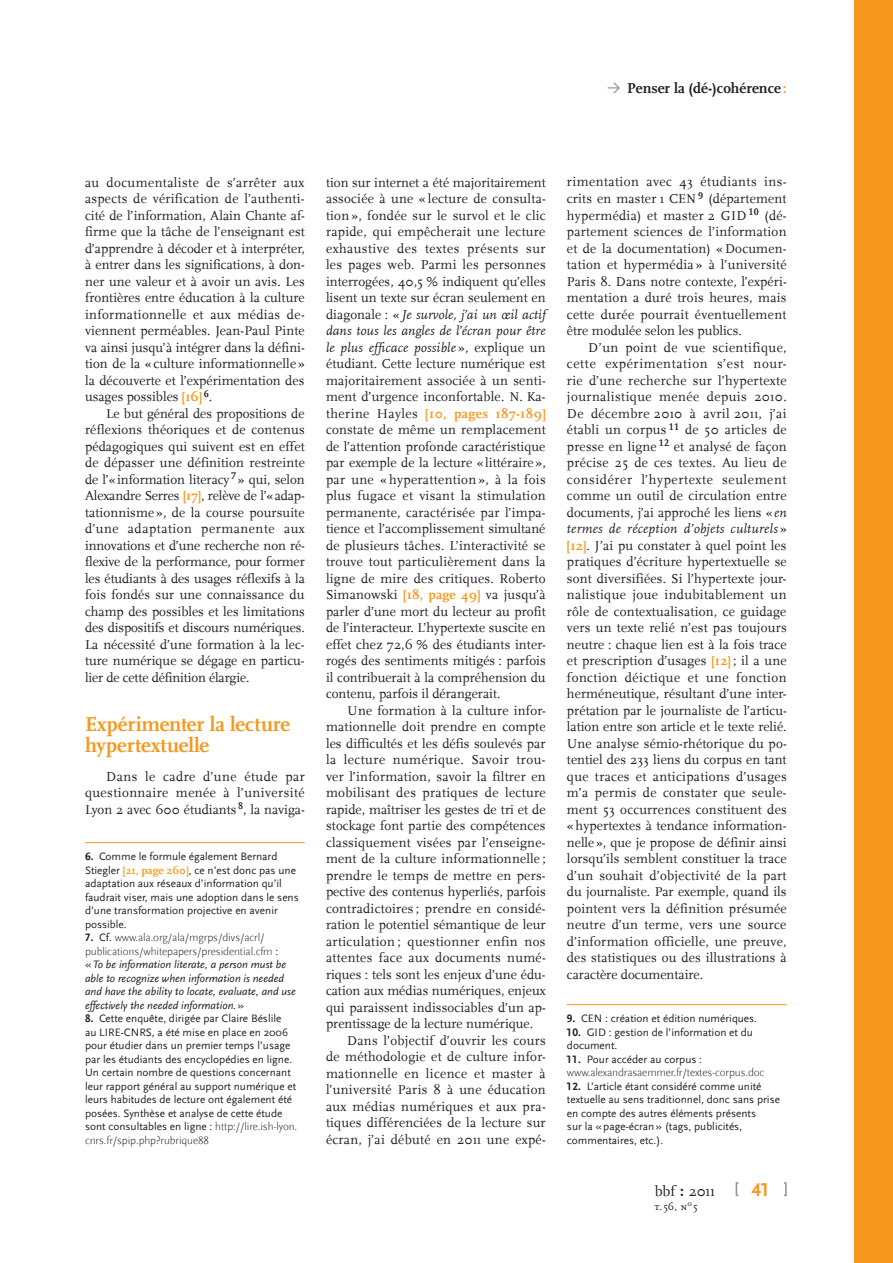
<style>
.page{position:relative;width:893px;height:1263px;background:#fff}
.page>*{position:absolute;margin:0;border:0;box-sizing:border-box;transform-origin:0 0}
.t1{font:700 21px/21px "Scala";color:#f7971d}
.t2{font:700 19.5px "Scala Sans LF";color:#f7971d}
.t3{font:700 15px "Scala";color:#231f20}
.t4{font:15px "Scala";letter-spacing:.005em;color:#231f20}
.t5{font:13.5px/16.5px "Scala";letter-spacing:.015em;color:#231f20;text-align:justify}
.t6{font:13.5px "Scala";letter-spacing:.035em;color:#231f20}
.t7{font:11.25px/13.5px "Scala Sans";color:#231f20}
.t8{font:italic 11.25px/13.5px "Scala Sans";color:#231f20}
.t9{font:300 11.25px/13.5px "Scala Sans";letter-spacing:-.01em;color:#231f20}
.t10{font:10.5px "Scala Caps";color:#231f20}
.s1{color:#f7971d}
.s2{font-weight:700;color:#f7971d}
.s3{font-family:"Scala Sans LF";font-weight:700}
.s4{font-family:"Scala";font-weight:700;color:#f7971d}
.s5{font-family:"Scala Sans LF";font-weight:700;font-style:normal}
.s6{font-style:normal}
.s7{font-weight:300;font-style:normal}
.s8{font-weight:300}
.s9{font-style:italic}
.s10{font-weight:400}
.s11{font-family:"Scala Sans";font-weight:700}
</style>
<div class="page">
<svg style="left:736px;top:1182px;width:2px;height:14px"></svg>
<svg style="left:784px;top:1182px;width:3px;height:14px"></svg>
<div style="left:855px;top:0;width:38px;height:1263px;background:#f7971d"></div>
<svg style="left:608px;top:83px;width:12px;height:10px"></svg>
<hr style="left:85px;top:842px;width:220px;height:1px;background:#f7971d">
<hr style="left:567px;top:1004px;width:220px;height:1px;background:#f7971d">
<p class="t3" style="left:627px;top:80px;width:161px">Penser la (dé-)cohérence <span class="s1">:</span></p>
<p class="t5" style="left:85px;top:174px;width:221px">au documentaliste de s’arrêter aux aspects de vérification de l’authenti&shy;cité de l’information, Alain Chante af&shy;firme que la tâche de l’enseignant est d’apprendre à décoder et à interpréter, à entrer dans les significations, à don&shy;ner une valeur et à avoir un avis. Les frontières entre éducation à la culture informationnelle et aux médias de&shy;viennent perméables. Jean-Paul Pinte va ainsi jusqu’à intégrer dans la défini&shy;tion de la « culture informationnelle » la découverte et l’expérimentation des usages possibles <span class="s2">[16]</span> <sup>6</sup>.</p>
<p class="t5" style="left:85px;top:405px;width:221px;text-indent:21px">Le but général des propositions de réflexions théoriques et de contenus pédagogiques qui suivent est en effet de dépasser une définition restreinte de l’«information literacy <sup>7</sup> » qui, selon Alexandre Serres <span class="s2">[17]</span>, relève de l’«adap&shy;tationnisme », de la course poursuite d’une adaptation permanente aux innovations et d’une recherche non ré&shy;flexive de la performance, pour former les étudiants à des usages réflexifs à la fois fondés sur une connaissance du champ des possibles et les limitations des dispositifs et discours numériques.<br>La nécessité d’une formation à la lec&shy;ture numérique se dégage en particu&shy;lier de cette définition élargie.</p>
<h1 class="t1" style="left:85px;top:714px;width:207px">Expérimenter la lecture hypertextuelle</h1>
<p class="t5" style="left:85px;top:768px;width:221px;text-indent:21px">Dans le cadre d’une étude par questionnaire menée à l’université Lyon 2 avec 600 étudiants <sup>8</sup>, la naviga-</p>
<p class="t7" style="left:85px;top:850px;width:215px"><span class="s3">6.</span> Comme le formule également Bernard Stiegler <span class="s4">[21, page 260]</span>, ce n’est donc pas une adaptation aux réseaux d’information qu’il faudrait viser, mais une adoption dans le sens d’une transformation projective en avenir possible.</p>
<p class="t8" style="left:85px;top:931px;width:212px"><span class="s5">7.</span> <span class="s6">Cf.</span> <span class="s7">www.ala.org/ala/mgrps/divs/acrl/ publications/whitepapers/presidential.cfm</span> <span class="s6">: «</span>To be information literate, a person must be able to recognize when information is needed and have the ability to locate, evaluate, and use effectively the needed information.<span class="s6">»</span></p>
<p class="t7" style="left:85px;top:1012px;width:214px"><span class="s3">8.</span> Cette enquête, dirigée par Claire Béslile<br>au LIRE-CNRS, a été mise en place en 2006 pour étudier dans un premier temps l’usage par les étudiants des encyclopédies en ligne.<br>Un certain nombre de questions concernant leur rapport général au support numérique et leurs habitudes de lecture ont également été posées. Synthèse et analyse de cette étude sont consultables en ligne : <span class="s8">http://lire.ish-lyon. cnrs.fr/spip.php?rubrique88</span></p>
<p class="t5" style="left:326px;top:174px;width:221px">tion sur internet a été majoritairement associée à une « lecture de consulta&shy;tion », fondée sur le survol et le clic rapide, qui empêcherait une lecture exhaustive des textes présents sur les pages web. Parmi les personnes interrogées, 40,5 % indiquent qu’elles lisent un texte sur écran seulement en diagonale : « <span class="s9">Je survole, j’ai un œil actif dans tous les angles de l’écran pour être le plus efficace possible</span> », explique un étudiant. Cette lecture numérique est majoritairement associée à un senti&shy;ment d’urgence inconfortable. N. Ka&shy;therine Hayles <span class="s2">[10, pages 187-189] </span>constate de même un remplacement de l’attention profonde caractéristique par exemple de la lecture « littéraire », par une « hyperattention », à la fois plus fugace et visant la stimulation permanente, caractérisée par l’impa&shy;tience et l’accomplissement simultané de plusieurs tâches. L’interactivité se trouve tout particulièrement dans la ligne de mire des critiques. Roberto Simanowski <span class="s2">[18, page 49]</span> va jusqu’à parler d’une mort du lecteur au profit de l’interacteur. L’hypertexte suscite en effet chez 72,6 % des étudiants inter&shy;rogés des sentiments mitigés : parfois il contribuerait à la compréhension du contenu, parfois il dérangerait.</p>
<p class="t5" style="left:347px;top:702px;width:200px">Une formation à la culture infor-</p>
<p class="t5" style="left:326px;top:719px;width:221px">mationnelle doit prendre en compte</p>
<p class="t5" style="left:326px;top:735px;width:221px">les difficultés et les défis soulevés par</p>
<p class="t6" style="left:326px;top:752px;width:221px">la lecture numérique. Savoir trou-</p>
<p class="t5" style="left:326px;top:768px;width:221px">ver l’information, savoir la filtrer en</p>
<p class="t5" style="left:326px;top:785px;width:221px">mobilisant des pratiques de lecture</p>
<p class="t5" style="left:326px;top:801px;width:221px">rapide, maîtriser les gestes de tri et de</p>
<p class="t5" style="left:326px;top:818px;width:221px">stockage font partie des compétences</p>
<p class="t5" style="left:326px;top:834px;width:221px">classiquement visées par l’enseigne-</p>
<p class="t5" style="left:326px;top:851px;width:221px">ment de la culture informationnelle ;</p>
<p class="t5" style="left:326px;top:867px;width:221px">prendre le temps de mettre en pers-</p>
<p class="t5" style="left:326px;top:884px;width:221px">pective des contenus hyperliés, parfois</p>
<p class="t5" style="left:326px;top:900px;width:221px">contradictoires ; prendre en considé-</p>
<p class="t5" style="left:326px;top:917px;width:221px">ration le potentiel sémantique de leur</p>
<p class="t5" style="left:326px;top:933px;width:221px">articulation ; questionner enfin nos</p>
<p class="t5" style="left:326px;top:950px;width:221px">attentes face aux documents numé-</p>
<p class="t5" style="left:326px;top:966px;width:221px">riques : tels sont les enjeux d’une édu-</p>
<p class="t5" style="left:326px;top:983px;width:221px">cation aux médias numériques, enjeux</p>
<p class="t5" style="left:326px;top:999px;width:221px">qui paraissent indissociables d’un ap-</p>
<p class="t5" style="left:326px;top:1016px;width:209px">prentissage de la lecture numérique.</p>
<p class="t5" style="left:347px;top:1032px;width:200px">Dans l’objectif d’ouvrir les cours</p>
<p class="t5" style="left:326px;top:1049px;width:221px">de méthodologie et de culture infor-</p>
<p class="t5" style="left:326px;top:1065px;width:221px">mationnelle en licence et master à</p>
<p class="t5" style="left:326px;top:1082px;width:221px">l’université Paris 8 à une éducation</p>
<p class="t5" style="left:326px;top:1098px;width:221px">aux médias numériques et aux pra-</p>
<p class="t5" style="left:326px;top:1115px;width:221px">tiques différenciées de la lecture sur</p>
<p class="t5" style="left:326px;top:1131px;width:221px">écran, j’ai débuté en 2011 une expé-</p>
<p class="t5" style="left:567px;top:174px;width:221px">rimentation avec 43 étudiants ins&shy;crits en master 1 CEN <sup>9</sup> (département hypermédia) et master 2 GID <sup>10</sup> (dé&shy;partement sciences de l’information et de la documentation) « Documen&shy;tation et hypermédia » à l’université Paris 8. Dans notre contexte, l’expéri&shy;mentation a duré trois heures, mais cette durée pourrait éventuellement être modulée selon les publics.</p>
<p class="t5" style="left:567px;top:339px;width:221px;text-indent:21px">D’un point de vue scientifique, cette expérimentation s’est nour&shy;rie d’une recherche sur l’hypertexte journalistique menée depuis 2010.<br>De décembre 2010 à avril 2011, j’ai établi un corpus <sup>11</sup> de 50 articles de presse en ligne <sup>12</sup> et analysé de façon précise 25 de ces textes. Au lieu de considérer l’hypertexte seulement comme un outil de circulation entre documents, j’ai approché les liens «<span class="s9">en termes de réception d’objets culturels</span> » <span class="s2">[12]</span>. J’ai pu constater à quel point les pratiques d’écriture hypertextuelle se sont diversifiées. Si l’hypertexte jour&shy;nalistique joue indubitablement un rôle de contextualisation, ce guidage vers un texte relié n’est pas toujours neutre : chaque lien est à la fois trace et prescription d’usages <span class="s2">[12]</span> ; il a une fonction déictique et une fonction herméneutique, résultant d’une inter&shy;prétation par le journaliste de l’articu&shy;lation entre son article et le texte relié.<br>Une analyse sémio-rhétorique du po&shy;tentiel des 233 liens du corpus en tant que traces et anticipations d’usages m’a permis de constater que seule&shy;ment 53 occurrences constituent des « hypertextes à tendance information&shy;nelle», que je propose de définir ainsi lorsqu’ils semblent constituer la trace d’un souhait d’objectivité de la part du journaliste. Par exemple, quand ils pointent vers la définition présumée neutre d’un terme, vers une source d’information officielle, une preuve, des statistiques ou des illustrations à caractère documentaire.</p>
<p class="t7" style="left:567px;top:1012px;width:192px"><span class="s3">9.</span> CEN : création et édition numériques.</p>
<p class="t7" style="left:567px;top:1026px;width:188px"><span class="s3">10.</span> GID : gestion de l’information et du document.</p>
<p class="t9" style="left:567px;top:1053px;width:199px"><span class="s3">11.</span> <span class="s10">Pour accéder au corpus : </span>www.alexandrasaemmer.fr/textes-corpus.doc</p>
<p class="t7" style="left:567px;top:1080px;width:215px"><span class="s3">12.</span> L’article étant considéré comme unité textuelle au sens traditionnel, donc sans prise en compte des autres éléments présents<br>sur la «page-écran» (tags, publicités, commentaires, etc.).</p>
<p class="t4" style="left:655px;top:1183px;width:61px">bbf <span class="s11">:</span> 2011</p>
<h2 class="t2" style="left:752px;top:1179px;width:20px">41</h2>
<p class="t10" style="left:655px;top:1200px;width:44px">t. 56, n<sup>o</sup> 5</p>
</div>
